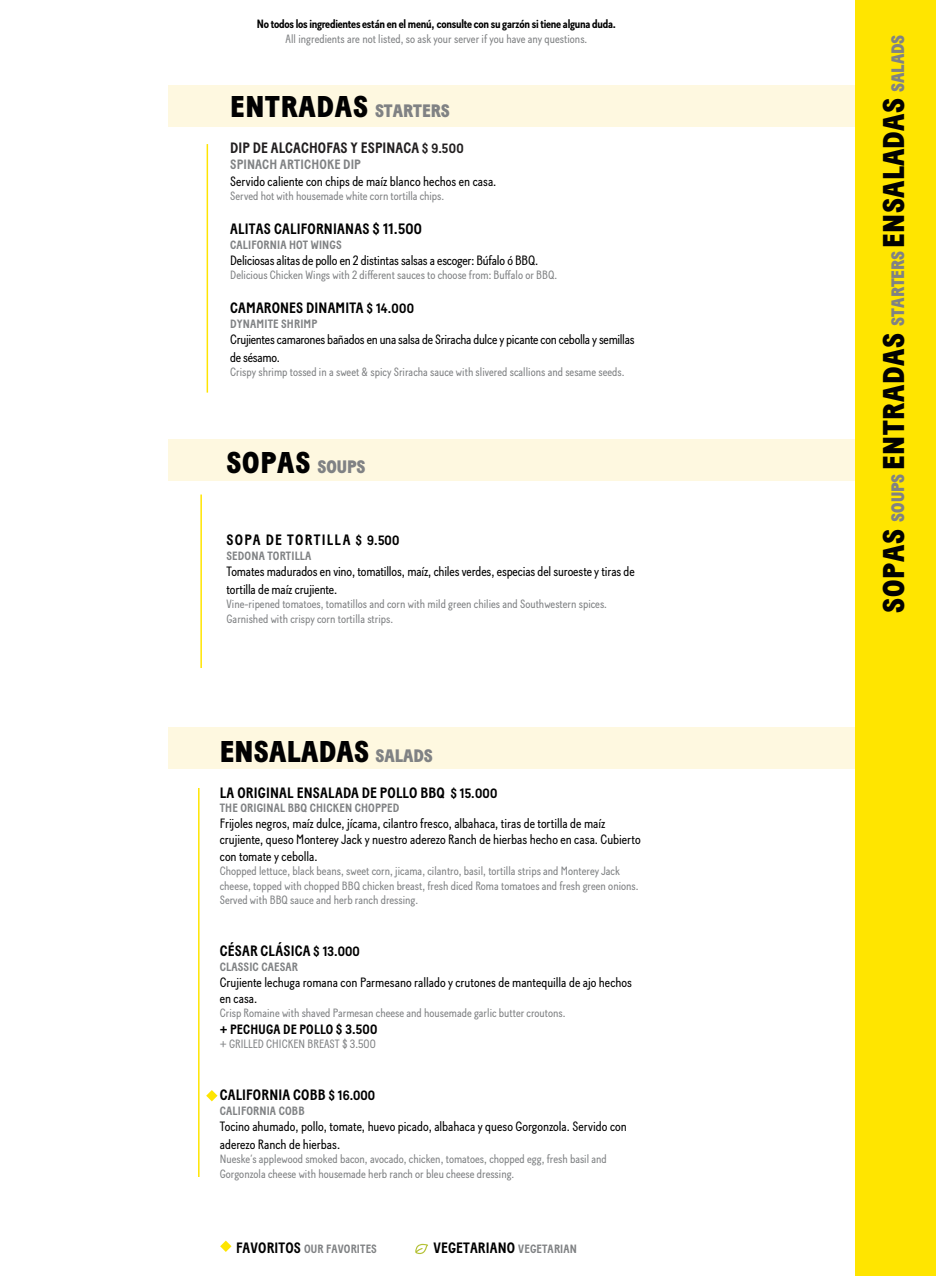
<style>
.page{position:relative;width:936px;height:1276px;background:#fff}
.page>*{position:absolute;margin:0;border:0;box-sizing:border-box;transform-origin:0 0}
.t1{font:900 30px "Baton";letter-spacing:.025em;color:#010101}
.t2{font:700 15px "Baton";letter-spacing:.015em;color:#010101}
.t3{font:700 15px "Baton";letter-spacing:.01em;color:#221f20}
.t4{font:700 15px "Baton";letter-spacing:.09em;color:#010101}
.t5{font:13.5px/18px "Baton";letter-spacing:-.005em;color:#010101}
.t6{font:700 13.5px "Baton";letter-spacing:.02em;color:#010101}
.t7{font:700 13.5px "Baton";letter-spacing:.015em;color:#808284}
.t8{font:12px/14.4px "Baton";letter-spacing:.005em;color:#808284}
.t9{font:700 12px "Baton";letter-spacing:.015em;color:#808284}
.t10{font:700 12px "Baton";color:#010101}
.s1{font-size:18px;color:#808284}
.s2{font-size:13.5px}
.s3{font-size:15px;color:#010101}
.s4{font-size:12px;color:#808284}
</style>
<div class="page">
<hr style="left:206px;top:144px;width:2px;height:248px;background:#ffe500">
<hr style="left:198px;top:788px;width:1px;height:389px;background:#ffe500">
<div style="left:168px;top:439px;width:748px;height:41px;background:#fef8e0"></div>
<div style="left:168px;top:86px;width:748px;height:41px;background:#fef8e0"></div>
<div style="left:168px;top:727px;width:748px;height:42px;background:#fef8e0"></div>
<hr style="left:200px;top:494px;width:2px;height:174px;background:#ffe500">
<div style="left:854px;top:0;width:81px;height:1276px;background:#ffe500"></div>
<svg style="left:206px;top:1090px;width:11px;height:11px"></svg>
<svg style="left:220px;top:1240px;width:11px;height:12px"></svg>
<svg style="left:415px;top:1243px;width:13px;height:11px"></svg>
<p class="t10" style="left:257px;top:17px;width:360px">No todos los ingredientes están en el menú, consulte con su garzón si tiene alguna duda.</p>
<p class="t8" style="left:285px;top:31px;width:303px">All ingredients are not listed, so ask your server if you have any questions.</p>
<h1 class="t1" style="left:230px;top:89px;width:221px">ENTRADAS <span class="s1">STARTERS</span></h1>
<p class="t3" style="left:230px;top:139px;width:235px">DIP DE ALCACHOFAS Y ESPINACA <span class="s2">$ 9.500</span></p>
<p class="t7" style="left:230px;top:157px;width:132px">SPINACH ARTICHOKE DIP</p>
<p class="t5" style="left:230px;top:172px;width:268px">Servido caliente con chips de maíz blanco hechos en casa.</p>
<p class="t8" style="left:230px;top:189px;width:216px">Served hot with housemade white corn tortilla chips.</p>
<p class="t2" style="left:230px;top:220px;width:193px">ALITAS CALIFORNIANAS $ 11.500</p>
<p class="t9" style="left:230px;top:237px;width:113px">CALIFORNIA HOT WINGS</p>
<p class="t5" style="left:230px;top:251px;width:309px">Deliciosas alitas de pollo en 2 distintas salsas a escoger: Búfalo ó BBQ.</p>
<p class="t8" style="left:230px;top:268px;width:328px">Delicious Chicken Wings with 2 different sauces to choose from: Buffalo or BBQ.</p>
<p class="t2" style="left:230px;top:299px;width:185px">CAMARONES DINAMITA <span class="s2">$ 14.000</span></p>
<p class="t9" style="left:230px;top:317px;width:89px">DYNAMITE SHRIMP</p>
<p class="t5" style="left:230px;top:330px;width:406px">Crujientes camarones bañados en una salsa de Sriracha dulce y picante con cebolla y semillas de sésamo.</p>
<p class="t8" style="left:230px;top:365px;width:396px">Crispy shrimp tossed in a sweet &amp; spicy Sriracha sauce with slivered scallions and sesame seeds.</p>
<h1 class="t1" style="left:226px;top:445px;width:140px">SOPAS <span class="s1">SOUPS</span></h1>
<p class="t4" style="left:226px;top:531px;width:174px">SOPA DE TORTILLA <span class="s2">$ 9.500</span></p>
<p class="t9" style="left:226px;top:548px;width:86px">SEDONA TORTILLA</p>
<p class="t5" style="left:226px;top:562px;width:409px">Tomates madurados en vino, tomatillos, maíz, chiles verdes, especias del suroeste y tiras de tortilla de maíz crujiente.</p>
<p class="t8" style="left:226px;top:597px;width:382px">Vine-ripened tomatoes, tomatillos and corn with mild green chilies and Southwestern spices.<br>Garnished with crispy corn tortilla strips.</p>
<h1 class="t1" style="left:220px;top:733px;width:215px">ENSALADAS <span class="s1">SALADS</span></h1>
<p class="t2" style="left:220px;top:783px;width:279px">LA ORIGINAL ENSALADA DE POLLO BBQ <span class="s2">$ 15.000</span></p>
<p class="t9" style="left:220px;top:801px;width:181px">THE ORIGINAL BBQ CHICKEN CHOPPED</p>
<p class="t5" style="left:220px;top:815px;width:422px;line-height:16.2px">Frijoles negros, maíz dulce, jícama, cilantro fresco, albahaca, tiras de tortilla de maíz crujiente, queso Monterey Jack y nuestro aderezo Ranch de hierbas hecho en casa. Cubierto con tomate y cebolla.</p>
<p class="t8" style="left:220px;top:863px;width:420px">Chopped lettuce, black beans, sweet corn, jicama, cilantro, basil, tortilla strips and Monterey Jack cheese, topped with chopped BBQ chicken breast, fresh diced Roma tomatoes and fresh green onions.<br>Served with BBQ sauce and herb ranch dressing.</p>
<p class="t2" style="left:220px;top:942px;width:141px">CÉSAR CLÁSICA <span class="s2">$ 13.000</span></p>
<p class="t9" style="left:220px;top:959px;width:80px">CLASSIC CAESAR</p>
<p class="t5" style="left:220px;top:974px;width:413px;line-height:16.2px">Crujiente lechuga romana con Parmesano rallado y crutones de mantequilla de ajo hechos en casa.</p>
<p class="t8" style="left:220px;top:1006px;width:347px">Crisp Romaine with shaved Parmesan cheese and housemade garlic butter croutons.</p>
<p class="t6" style="left:220px;top:1021px;width:159px">+ PECHUGA DE POLLO $ 3.500</p>
<p class="t8" style="left:220px;top:1036px;width:157px">+ GRILLED CHICKEN BREAST $ 3.500</p>
<p class="t2" style="left:220px;top:1086px;width:157px">CALIFORNIA COBB <span class="s2">$ 16.000</span></p>
<p class="t9" style="left:220px;top:1103px;width:86px">CALIFORNIA COBB</p>
<p class="t5" style="left:220px;top:1117px;width:408px">Tocino ahumado, pollo, tomate, huevo picado, albahaca y queso Gorgonzola. Servido con aderezo Ranch de hierbas.</p>
<p class="t8" style="left:220px;top:1151px;width:388px">Nueske’s applewood smoked bacon, avocado, chicken, tomatoes, chopped egg, fresh basil and<br>Gorgonzola cheese with housemade herb ranch or bleu cheese dressing.</p>
<p class="t9" style="left:236px;top:1242px;width:142px"><span class="s3">FAVORITOS</span> OUR FAVORITES</p>
<p class="t2" style="left:433px;top:1239px;width:145px">VEGETARIANO <span class="s4">VEGETARIAN</span></p>
<h1 class="t1" style="left:876px;top:613px;width:579px;rotate:-90deg">SOPAS <span class="s1">SOUPS</span> ENTRADAS <span class="s1">STARTERS</span> ENSALADAS <span class="s1">SALADS</span></h1>
</div>
